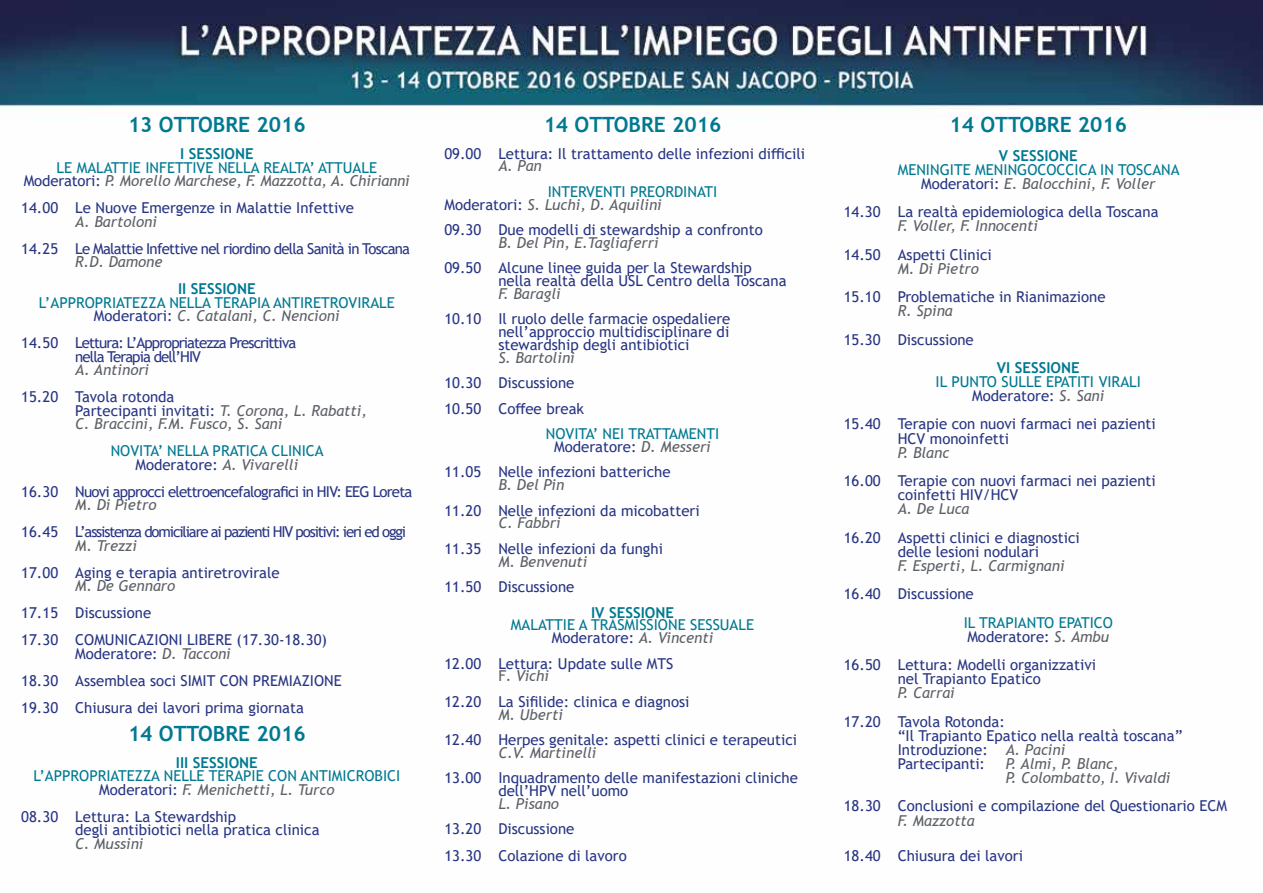
<style>
.page{position:relative;width:1263px;height:893px;background:#fff}
.page>*{position:absolute;margin:0;border:0;box-sizing:border-box;transform-origin:0 0}
.t1{font:700 21px "Trebuchet MS";color:#007991}
.t2{font:15px/14.1px "Trebuchet MS";color:#283583}
.t3{font:15px/13.5px "Trebuchet MS";color:#007991;text-align:center}
.t4{font:italic 15px/13.5px "Trebuchet MS";color:#5d6167}
.t5{font:15px "Trebuchet MS";letter-spacing:-.05em;color:#283583}
.t6{font:15px/13.5px "Trebuchet MS";letter-spacing:-.06em;color:#283583}
.t7{font:15px "Trebuchet MS";letter-spacing:-.075em;color:#283583}
.t8{font:700 15px "Trebuchet MS";color:#007991}
.s1{font-style:normal;color:#007991}
.s2{font-style:normal;color:#283583}
.s3{color:#283583}
.s4{font-style:italic;color:#5d6167}
.s5{color:#5d6167}
</style>
<div class="page">
<img style="left:0;top:0;width:1263px;height:109px">
<h1 class="t1" style="left:128px;top:112px;width:179px">13 OTTOBRE 2016</h1>
<p class="t8" style="left:180px;top:145px;width:75px">I SESSIONE</p>
<p class="t4" style="left:24px;top:161px;width:388px;text-align:center"><span class="s1">LE MALATTIE INFETTIVE NELLA REALTA’ ATTUALE<br></span><span class="s2">Moderatori:</span> P. Morello Marchese, F. Mazzotta, A. Chirianni</p>
<p class="t2" style="left:21px;top:201px;width:334px">14.00 Le Nuove Emergenze in Malattie Infettive</p>
<p class="t4" style="left:75px;top:215px;width:83px">A. Bartoloni</p>
<p class="t5" style="left:21px;top:239px;width:390px">14.25 Le Malattie Infettive nel riordino della Sanità in Toscana</p>
<p class="t4" style="left:75px;top:255px;width:89px">R.D. Damone</p>
<p class="t8" style="left:178px;top:280px;width:79px">II SESSIONE</p>
<p class="t3" style="left:39px;top:296px;width:357px">L’APPROPRIATEZZA NELLA TERAPIA ANTIRETROVIRALE<br><span class="s3">Moderatori:</span> <span class="s4">C. Catalani, C. Nencioni</span></p>
<p class="t6" style="left:75px;top:336px;width:223px;text-indent:-54px">14.50 Lettura: L’Appropriatezza Prescrittiva nella Terapia dell’HIV</p>
<p class="t4" style="left:75px;top:363px;width:75px">A. Antinori</p>
<p class="t4" style="left:75px;top:390px;width:293px;text-indent:-54px"><span class="s2">15.20 Tavola rotonda<br>Partecipanti invitati:</span> T. Corona, L. Rabatti,<br>C. Braccini, F.M. Fusco, S. Sani</p>
<p class="t3" style="left:111px;top:444px;width:215px">NOVITA’ NELLA PRATICA CLINICA<br><span class="s3">Moderatore:</span> <span class="s4">A. Vivarelli</span></p>
<p class="t5" style="left:21px;top:482px;width:393px">16.30 Nuovi approcci elettroencefalografici in HIV: EEG Loreta</p>
<p class="t4" style="left:75px;top:498px;width:83px">M. Di Pietro</p>
<p class="t7" style="left:21px;top:523px;width:386px">16.45 L’assistenza domiciliare ai pazienti HIV positivi: ieri ed oggi</p>
<p class="t4" style="left:75px;top:539px;width:63px">M. Trezzi</p>
<p class="t2" style="left:21px;top:565px;width:260px">17.00 Aging e terapia antiretrovirale</p>
<p class="t4" style="left:75px;top:579px;width:101px">M. De Gennaro</p>
<p class="t2" style="left:21px;top:599px;width:307px;line-height:27px">17.15 Discussione<br>17.30 COMUNICAZIONI LIBERE (17.30-18.30)</p>
<p class="t2" style="left:21px;top:640px;width:322px;line-height:27px;text-indent:54px">Moderatore: <span class="s4">D. Tacconi<br></span>18.30 Assemblea soci SIMIT CON PREMIAZIONE<br>19.30 Chiusura dei lavori prima giornata</p>
<h1 class="t1" style="left:128px;top:720px;width:179px">14 OTTOBRE 2016</h1>
<p class="t8" style="left:176px;top:753px;width:83px">III SESSIONE</p>
<p class="t3" style="left:33px;top:769px;width:369px">L’APPROPRIATEZZA NELLE TERAPIE CON ANTIMICROBICI<br><span class="s3">Moderatori:</span> <span class="s4">F. Menichetti, L. Turco</span></p>
<p class="t2" style="left:75px;top:809px;width:246px;line-height:13.5px;text-indent:-54px">08.30 Lettura: La Stewardship<br>degli antibiotici nella pratica clinica</p>
<p class="t4" style="left:75px;top:837px;width:70px">C. Mussini</p>
<h1 class="t1" style="left:544px;top:112px;width:179px">14 OTTOBRE 2016</h1>
<p class="t2" style="left:444px;top:146px;width:362px">09.00 Lettura: Il trattamento delle infezioni difficili</p>
<p class="t4" style="left:498px;top:159px;width:45px">A. Pan</p>
<p class="t3" style="left:444px;top:185px;width:274px;line-height:12.8px;text-align:left;text-indent:103px">INTERVENTI PREORDINATI<br><span class="s3">Moderatori:</span> <span class="s4">S. Luchi, D. Aquilini</span></p>
<p class="t2" style="left:444px;top:223px;width:320px">09.30 Due modelli di stewardship a confronto</p>
<p class="t4" style="left:498px;top:236px;width:162px">B. Del Pin, E.Tagliaferri</p>
<p class="t2" style="left:498px;top:262px;width:290px;line-height:12.8px;text-indent:-54px">09.50 Alcune linee guida per la Stewardship nella realtà della USL Centro della Toscana</p>
<p class="t4" style="left:498px;top:287px;width:64px">F. Baragli</p>
<p class="t2" style="left:498px;top:313px;width:234px;line-height:12.8px;text-align:justify;text-indent:-54px">10.10 Il ruolo delle farmacie ospedaliere nell’approccio multidisciplinare di stewardship degli antibiotici</p>
<p class="t4" style="left:498px;top:351px;width:78px">S. Bartolini</p>
<p class="t2" style="left:444px;top:370px;width:141px;line-height:25.5px">10.30 Discussione<br>10.50 Coffee break</p>
<p class="t3" style="left:546px;top:427px;width:175px;line-height:12.8px">NOVITA’ NEI TRATTAMENTI<br><span class="s3">Moderatore:</span> <span class="s4">D. Messeri</span></p>
<p class="t2" style="left:444px;top:465px;width:228px">11.05 Nelle infezioni batteriche</p>
<p class="t4" style="left:498px;top:478px;width:68px">B. Del Pin</p>
<p class="t2" style="left:444px;top:503px;width:257px">11.20 Nelle infezioni da micobatteri</p>
<p class="t4" style="left:498px;top:516px;width:64px">C. Fabbri</p>
<p class="t2" style="left:444px;top:541px;width:220px">11.35 Nelle infezioni da funghi</p>
<p class="t4" style="left:498px;top:555px;width:91px">M. Benvenuti</p>
<p class="t2" style="left:444px;top:580px;width:132px">11.50 Discussione</p>
<p class="t8" style="left:591px;top:603px;width:84px">IV SESSIONE</p>
<p class="t3" style="left:511px;top:619px;width:245px;line-height:12.8px">MALATTIE A TRASMISSIONE SESSUALE<br><span class="s3">Moderatore:</span> <span class="s4">A. Vincenti</span></p>
<p class="t2" style="left:498px;top:657px;width:176px;line-height:12.8px;text-indent:-54px">12.00 Lettura: Update sulle MTS<br><span class="s5">F</span><span class="s4">. Vichi</span></p>
<p class="t2" style="left:444px;top:694px;width:247px">12.20 La Sifilide: clinica e diagnosi</p>
<p class="t4" style="left:498px;top:708px;width:66px">M. Uberti</p>
<p class="t2" style="left:444px;top:733px;width:354px">12.40 Herpes genitale: aspetti clinici e terapeutici</p>
<p class="t4" style="left:498px;top:746px;width:100px">C.V. Martinelli</p>
<p class="t2" style="left:498px;top:772px;width:301px;line-height:12.8px;text-indent:-54px">13.00 Inquadramento delle manifestazioni cliniche dell’HPV nell’uomo</p>
<p class="t4" style="left:498px;top:797px;width:62px">L. Pisano</p>
<p class="t2" style="left:444px;top:816px;width:184px;line-height:26.2px">13.20 Discussione<br>13.30 Colazione di lavoro</p>
<h1 class="t1" style="left:949px;top:112px;width:179px">14 OTTOBRE 2016</h1>
<p class="t8" style="left:999px;top:146px;width:80px">V SESSIONE</p>
<p class="t3" style="left:898px;top:162px;width:283px;line-height:14.1px">MENINGITE MENINGOCOCCICA IN TOSCANA<br><span class="s3">Moderatori:</span> <span class="s4">E. Balocchini, F. Voller</span></p>
<p class="t2" style="left:844px;top:205px;width:316px">14.30 La realtà epidemiologica della Toscana</p>
<p class="t4" style="left:898px;top:219px;width:142px">F. Voller, F. Innocenti</p>
<p class="t2" style="left:844px;top:247px;width:149px">14.50 Aspetti Clinici</p>
<p class="t4" style="left:898px;top:262px;width:83px">M. Di Pietro</p>
<p class="t2" style="left:844px;top:290px;width:263px">15.10 Problematiche in Rianimazione</p>
<p class="t4" style="left:898px;top:304px;width:56px">R. Spina</p>
<p class="t2" style="left:844px;top:332px;width:132px">15.30 Discussione</p>
<p class="t8" style="left:997px;top:358px;width:84px">VI SESSIONE</p>
<p class="t3" style="left:936px;top:375px;width:207px;line-height:14.1px">IL PUNTO SULLE EPATITI VIRALI<br><span class="s3">Moderatore:</span> <span class="s4">S. Sani</span></p>
<p class="t2" style="left:898px;top:417px;width:259px;text-indent:-54px">15.40 Terapie con nuovi farmaci nei pazienti<br>HCV monoinfetti</p>
<p class="t4" style="left:898px;top:446px;width:53px">P. Blanc</p>
<p class="t2" style="left:898px;top:474px;width:259px;text-indent:-54px">16.00 Terapie con nuovi farmaci nei pazienti coinfetti HIV/HCV</p>
<p class="t4" style="left:898px;top:502px;width:73px">A. De Luca</p>
<p class="t2" style="left:898px;top:530px;width:183px;text-indent:-54px">16.20 Aspetti clinici e diagnostici delle lesioni nodulari</p>
<p class="t4" style="left:898px;top:559px;width:168px">F. Esperti, L. Carmignani</p>
<p class="t2" style="left:844px;top:587px;width:132px">16.40 Discussione</p>
<p class="t3" style="left:964px;top:615px;width:151px;line-height:14.1px;text-align:left">IL TRAPIANTO EPATICO<br><span class="s3">Moderatore:</span> <span class="s4">S. Ambu</span></p>
<p class="t2" style="left:844px;top:657px;width:254px;text-align:center">16.50 Lettura: Modelli organizzativi nel Trapianto Epatico</p>
<p class="t4" style="left:898px;top:686px;width:59px">P. Carrai</p>
<p class="t2" style="left:898px;top:714px;width:286px;text-indent:-54px">17.20 Tavola Rotonda:<br>“Il Trapianto Epatico nella realtà toscana”<br>Introduzione: <span class="s4">A. Pacini<br></span>Partecipanti:</p>
<p class="t4" style="left:1006px;top:757px;width:166px;line-height:14.1px">P. Almi, P. Blanc,<br>P. Colombatto, I. Vivaldi</p>
<p class="t2" style="left:844px;top:799px;width:385px">18.30 Conclusioni e compilazione del Questionario ECM</p>
<p class="t4" style="left:898px;top:813px;width:79px">F. Mazzotta</p>
<p class="t2" style="left:844px;top:849px;width:181px">18.40 Chiusura dei lavori</p>
</div>
